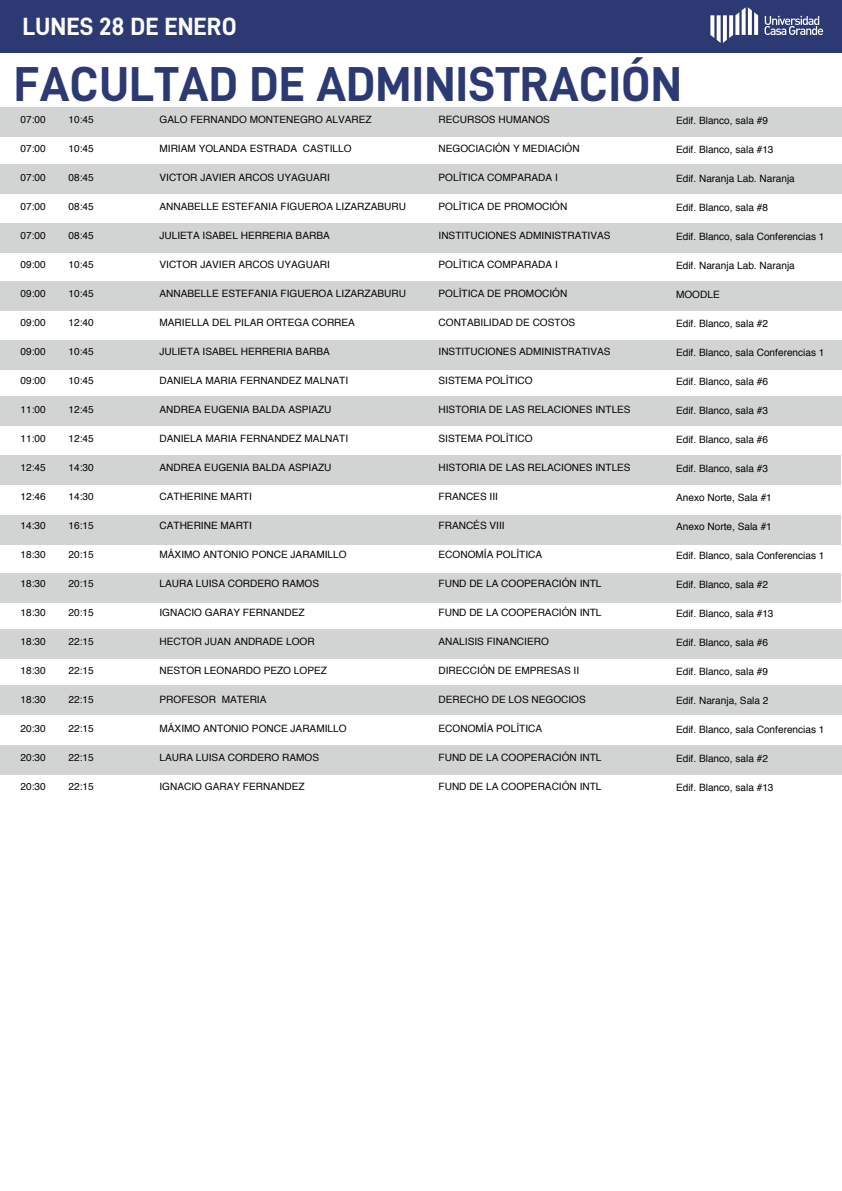
<style>
.page{position:relative;width:842px;height:1191px;background:#fff}
.page>*{position:absolute;margin:0;border:0;box-sizing:border-box;transform-origin:0 0}
.t1{font:49.1px "D DIN Bold";color:#2c3972}
.t2{font:25px "D DIN Bold";color:#fff}
.t3{font:10.1px "Helvetica";color:#050504}
</style>
<div class="page">
<div style="left:0;top:629px;width:842px;height:30px;background:#d2d3d3"></div>
<div style="left:0;top:685px;width:841px;height:30px;background:#d2d3d3"></div>
<div style="left:0;top:745px;width:841px;height:30px;background:#d2d3d3"></div>
<div style="left:0;top:281px;width:842px;height:29px;background:#d2d3d3"></div>
<div style="left:0;top:108px;width:842px;height:29px;background:#d2d3d3"></div>
<div style="left:0;top:165px;width:842px;height:29px;background:#d2d3d3"></div>
<div style="left:0;top:224px;width:842px;height:29px;background:#d2d3d3"></div>
<div style="left:0;top:340px;width:842px;height:29px;background:#d2d3d3"></div>
<div style="left:0;top:396px;width:842px;height:29px;background:#d2d3d3"></div>
<div style="left:0;top:455px;width:841px;height:29px;background:#d2d3d3"></div>
<div style="left:0;top:515px;width:841px;height:29px;background:#d2d3d3"></div>
<div style="left:0;top:573px;width:841px;height:29px;background:#d2d3d3"></div>
<div style="left:0;top:0;width:842px;height:53px;background:#2c3972"></div>
<svg style="left:710px;top:7px;width:48px;height:36px"></svg>
<svg style="left:764px;top:16px;width:59px;height:19px"></svg>
<h2 class="t2" style="left:22px;top:13px;width:216px">LUNES 28 DE ENERO</h2>
<h1 class="t1" style="left:14px;top:57px;width:669px">FACULTAD DE ADMINISTRACIÓN</h1>
<p class="t3" style="left:160px;top:112px;width:214px">GALO FERNANDO MONTENEGRO ALVAREZ</p>
<p class="t3" style="left:160px;top:141px;width:194px">MIRIAM YOLANDA ESTRADA CASTILLO</p>
<p class="t3" style="left:160px;top:170px;width:172px">VICTOR JAVIER ARCOS UYAGUARI</p>
<p class="t3" style="left:160px;top:199px;width:248px">ANNABELLE ESTEFANIA FIGUEROA LIZARZABURU</p>
<p class="t3" style="left:160px;top:228px;width:172px">JULIETA ISABEL HERRERIA BARBA</p>
<p class="t3" style="left:160px;top:257px;width:172px">VICTOR JAVIER ARCOS UYAGUARI</p>
<p class="t3" style="left:160px;top:286px;width:248px">ANNABELLE ESTEFANIA FIGUEROA LIZARZABURU</p>
<p class="t3" style="left:160px;top:315px;width:197px">MARIELLA DEL PILAR ORTEGA CORREA</p>
<p class="t3" style="left:160px;top:344px;width:172px">JULIETA ISABEL HERRERIA BARBA</p>
<p class="t3" style="left:160px;top:373px;width:190px">DANIELA MARIA FERNANDEZ MALNATI</p>
<p class="t3" style="left:160px;top:402px;width:173px">ANDREA EUGENIA BALDA ASPIAZU</p>
<p class="t3" style="left:160px;top:431px;width:190px">DANIELA MARIA FERNANDEZ MALNATI</p>
<p class="t3" style="left:160px;top:460px;width:173px">ANDREA EUGENIA BALDA ASPIAZU</p>
<p class="t3" style="left:160px;top:489px;width:94px">CATHERINE MARTI</p>
<p class="t3" style="left:160px;top:518px;width:94px">CATHERINE MARTI</p>
<p class="t3" style="left:160px;top:547px;width:189px">MÁXIMO ANTONIO PONCE JARAMILLO</p>
<p class="t3" style="left:160px;top:576px;width:161px">LAURA LUISA CORDERO RAMOS</p>
<p class="t3" style="left:160px;top:605px;width:147px">IGNACIO GARAY FERNANDEZ</p>
<p class="t3" style="left:160px;top:634px;width:157px">HECTOR JUAN ANDRADE LOOR</p>
<p class="t3" style="left:160px;top:663px;width:169px">NESTOR LEONARDO PEZO LOPEZ</p>
<p class="t3" style="left:160px;top:692px;width:108px">PROFESOR MATERIA</p>
<p class="t3" style="left:160px;top:721px;width:189px">MÁXIMO ANTONIO PONCE JARAMILLO</p>
<p class="t3" style="left:160px;top:750px;width:161px">LAURA LUISA CORDERO RAMOS</p>
<p class="t3" style="left:160px;top:779px;width:147px">IGNACIO GARAY FERNANDEZ</p>
<p class="t3" style="left:439px;top:112px;width:113px">RECURSOS HUMANOS</p>
<p class="t3" style="left:439px;top:141px;width:143px">NEGOCIACIÓN Y MEDIACIÓN</p>
<p class="t3" style="left:439px;top:170px;width:121px">POLÍTICA COMPARADA I</p>
<p class="t3" style="left:439px;top:199px;width:130px">POLÍTICA DE PROMOCIÓN</p>
<p class="t3" style="left:439px;top:228px;width:173px">INSTITUCIONES ADMINISTRATIVAS</p>
<p class="t3" style="left:439px;top:257px;width:121px">POLÍTICA COMPARADA I</p>
<p class="t3" style="left:439px;top:286px;width:130px">POLÍTICA DE PROMOCIÓN</p>
<p class="t3" style="left:439px;top:315px;width:138px">CONTABILIDAD DE COSTOS</p>
<p class="t3" style="left:439px;top:344px;width:173px">INSTITUCIONES ADMINISTRATIVAS</p>
<p class="t3" style="left:439px;top:373px;width:96px">SISTEMA POLÍTICO</p>
<p class="t3" style="left:439px;top:402px;width:194px">HISTORIA DE LAS RELACIONES INTLES</p>
<p class="t3" style="left:439px;top:431px;width:96px">SISTEMA POLÍTICO</p>
<p class="t3" style="left:439px;top:460px;width:194px">HISTORIA DE LAS RELACIONES INTLES</p>
<p class="t3" style="left:439px;top:489px;width:61px">FRANCES III</p>
<p class="t3" style="left:439px;top:518px;width:68px">FRANCÉS VIII</p>
<p class="t3" style="left:439px;top:547px;width:105px">ECONOMÍA POLÍTICA</p>
<p class="t3" style="left:439px;top:576px;width:164px">FUND DE LA COOPERACIÓN INTL</p>
<p class="t3" style="left:439px;top:605px;width:164px">FUND DE LA COOPERACIÓN INTL</p>
<p class="t3" style="left:439px;top:634px;width:112px">ANALISIS FINANCIERO</p>
<p class="t3" style="left:439px;top:663px;width:142px">DIRECCIÓN DE EMPRESAS II</p>
<p class="t3" style="left:439px;top:692px;width:149px">DERECHO DE LOS NEGOCIOS</p>
<p class="t3" style="left:439px;top:721px;width:105px">ECONOMÍA POLÍTICA</p>
<p class="t3" style="left:439px;top:750px;width:164px">FUND DE LA COOPERACIÓN INTL</p>
<p class="t3" style="left:439px;top:779px;width:164px">FUND DE LA COOPERACIÓN INTL</p>
<p class="t3" style="left:69px;top:112px;width:27px">10:45</p>
<p class="t3" style="left:69px;top:141px;width:27px">10:45</p>
<p class="t3" style="left:69px;top:170px;width:27px">08:45</p>
<p class="t3" style="left:69px;top:199px;width:27px">08:45</p>
<p class="t3" style="left:69px;top:228px;width:27px">08:45</p>
<p class="t3" style="left:69px;top:257px;width:27px">10:45</p>
<p class="t3" style="left:69px;top:286px;width:27px">10:45</p>
<p class="t3" style="left:69px;top:315px;width:27px">12:40</p>
<p class="t3" style="left:69px;top:344px;width:27px">10:45</p>
<p class="t3" style="left:69px;top:373px;width:27px">10:45</p>
<p class="t3" style="left:69px;top:402px;width:27px">12:45</p>
<p class="t3" style="left:69px;top:431px;width:27px">12:45</p>
<p class="t3" style="left:69px;top:460px;width:27px">14:30</p>
<p class="t3" style="left:69px;top:489px;width:27px">14:30</p>
<p class="t3" style="left:69px;top:518px;width:27px">16:15</p>
<p class="t3" style="left:69px;top:547px;width:27px">20:15</p>
<p class="t3" style="left:69px;top:576px;width:27px">20:15</p>
<p class="t3" style="left:69px;top:605px;width:27px">20:15</p>
<p class="t3" style="left:69px;top:634px;width:27px">22:15</p>
<p class="t3" style="left:69px;top:663px;width:27px">22:15</p>
<p class="t3" style="left:69px;top:692px;width:27px">22:15</p>
<p class="t3" style="left:69px;top:721px;width:27px">22:15</p>
<p class="t3" style="left:69px;top:750px;width:27px">22:15</p>
<p class="t3" style="left:69px;top:779px;width:27px">22:15</p>
<p class="t3" style="left:20px;top:112px;width:27px">07:00</p>
<p class="t3" style="left:20px;top:141px;width:27px">07:00</p>
<p class="t3" style="left:20px;top:170px;width:27px">07:00</p>
<p class="t3" style="left:20px;top:199px;width:27px">07:00</p>
<p class="t3" style="left:20px;top:228px;width:27px">07:00</p>
<p class="t3" style="left:20px;top:257px;width:27px">09:00</p>
<p class="t3" style="left:20px;top:286px;width:27px">09:00</p>
<p class="t3" style="left:20px;top:315px;width:27px">09:00</p>
<p class="t3" style="left:20px;top:344px;width:27px">09:00</p>
<p class="t3" style="left:20px;top:373px;width:27px">09:00</p>
<p class="t3" style="left:20px;top:402px;width:27px">11:00</p>
<p class="t3" style="left:20px;top:431px;width:27px">11:00</p>
<p class="t3" style="left:20px;top:460px;width:27px">12:45</p>
<p class="t3" style="left:20px;top:489px;width:27px">12:46</p>
<p class="t3" style="left:20px;top:518px;width:27px">14:30</p>
<p class="t3" style="left:20px;top:547px;width:27px">18:30</p>
<p class="t3" style="left:20px;top:576px;width:27px">18:30</p>
<p class="t3" style="left:20px;top:605px;width:27px">18:30</p>
<p class="t3" style="left:20px;top:634px;width:27px">18:30</p>
<p class="t3" style="left:20px;top:663px;width:27px">18:30</p>
<p class="t3" style="left:20px;top:692px;width:27px">18:30</p>
<p class="t3" style="left:20px;top:721px;width:27px">20:30</p>
<p class="t3" style="left:20px;top:750px;width:27px">20:30</p>
<p class="t3" style="left:20px;top:779px;width:27px">20:30</p>
<p class="t3" style="left:676px;top:113px;width:93px">Edif. Blanco, sala #9</p>
<p class="t3" style="left:676px;top:142px;width:99px">Edif. Blanco, sala #13</p>
<p class="t3" style="left:676px;top:171px;width:120px">Edif. Naranja Lab. Naranja</p>
<p class="t3" style="left:676px;top:200px;width:93px">Edif. Blanco, sala #8</p>
<p class="t3" style="left:676px;top:229px;width:150px">Edif. Blanco, sala Conferencias 1</p>
<p class="t3" style="left:676px;top:258px;width:120px">Edif. Naranja Lab. Naranja</p>
<p class="t3" style="left:676px;top:287px;width:45px">MOODLE</p>
<p class="t3" style="left:676px;top:316px;width:93px">Edif. Blanco, sala #2</p>
<p class="t3" style="left:676px;top:345px;width:150px">Edif. Blanco, sala Conferencias 1</p>
<p class="t3" style="left:676px;top:374px;width:93px">Edif. Blanco, sala #6</p>
<p class="t3" style="left:676px;top:403px;width:93px">Edif. Blanco, sala #3</p>
<p class="t3" style="left:676px;top:432px;width:93px">Edif. Blanco, sala #6</p>
<p class="t3" style="left:676px;top:461px;width:93px">Edif. Blanco, sala #3</p>
<p class="t3" style="left:676px;top:490px;width:97px">Anexo Norte, Sala #1</p>
<p class="t3" style="left:676px;top:519px;width:97px">Anexo Norte, Sala #1</p>
<p class="t3" style="left:676px;top:548px;width:150px">Edif. Blanco, sala Conferencias 1</p>
<p class="t3" style="left:676px;top:577px;width:93px">Edif. Blanco, sala #2</p>
<p class="t3" style="left:676px;top:606px;width:99px">Edif. Blanco, sala #13</p>
<p class="t3" style="left:676px;top:635px;width:93px">Edif. Blanco, sala #6</p>
<p class="t3" style="left:676px;top:664px;width:93px">Edif. Blanco, sala #9</p>
<p class="t3" style="left:676px;top:693px;width:94px">Edif. Naranja, Sala 2</p>
<p class="t3" style="left:676px;top:722px;width:150px">Edif. Blanco, sala Conferencias 1</p>
<p class="t3" style="left:676px;top:751px;width:93px">Edif. Blanco, sala #2</p>
<p class="t3" style="left:676px;top:780px;width:99px">Edif. Blanco, sala #13</p>
</div>
